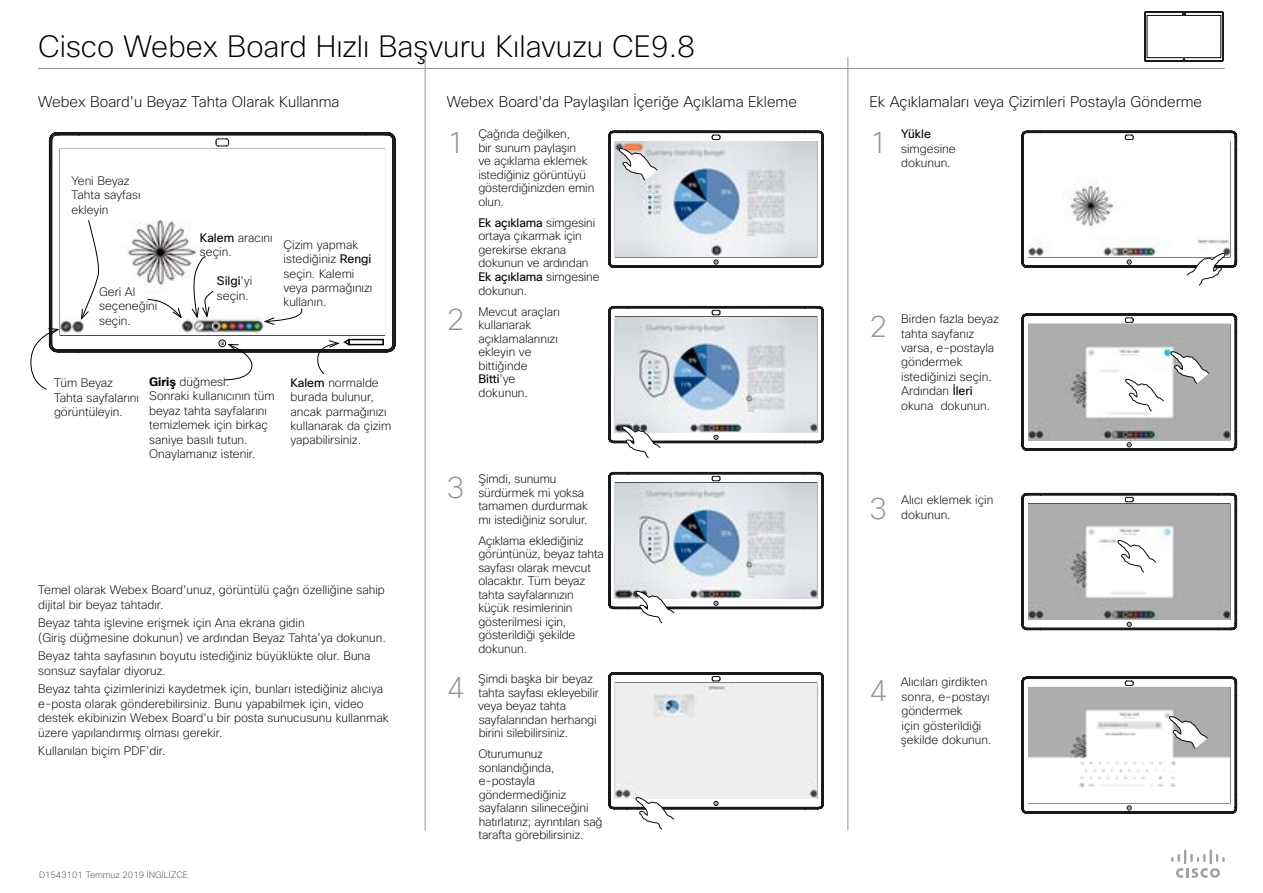
<style>
.page{position:relative;width:1263px;height:893px;background:#fff}
.page>*{position:absolute;margin:0;border:0;box-sizing:border-box;transform-origin:0 0}
.t1{font:200 30px "Cisco Sans";color:#000}
.t2{font:200 30px "Cisco Sans";color:#939598}
.t3{font:200 15px "Cisco Sans";color:#000}
.t4{font:200 12px/14.4px "Cisco Sans";color:#000}
.t5{font:12px "Cisco Sans";color:#000}
.t6{font:200 9px "Cisco Sans";color:#4d4d4f}
.s1{font-weight:400}
.s2{font-weight:700}
</style>
<div class="page">
<hr style="left:425px;top:57px;width:1px;height:773px;background:#939598">
<svg style="left:1171px;top:849px;width:54px;height:29px"></svg>
<hr style="left:38px;top:68px;width:1187px;height:1px;background:#939598">
<hr style="left:847px;top:57px;width:1px;height:773px;background:#939598">
<svg style="left:1144px;top:12px;width:79px;height:50px"></svg>
<svg style="left:49px;top:132px;width:347px;height:220px"></svg>
<div style="left:219px;top:340px;width:7px;height:7px;border:1px solid #090a0b;border-radius:50%"></div>
<img style="left:61px;top:150px;width:323px;height:185px">
<div style="left:348px;top:339px;width:36px;height:6px;border:2px solid #000"></div>
<svg style="left:81px;top:220px;width:20px;height:100px"></svg>
<svg style="left:30px;top:328px;width:30px;height:62px"></svg>
<svg style="left:221px;top:342px;width:34px;height:39px"></svg>
<svg style="left:316px;top:338px;width:35px;height:37px"></svg>
<svg style="left:263px;top:308px;width:41px;height:17px"></svg>
<svg style="left:190px;top:255px;width:24px;height:64px"></svg>
<svg style="left:147px;top:299px;width:35px;height:20px"></svg>
<svg style="left:608px;top:131px;width:216px;height:137px"></svg>
<svg style="left:1021px;top:131px;width:216px;height:154px"></svg>
<svg style="left:608px;top:306px;width:216px;height:152px"></svg>
<svg style="left:1021px;top:314px;width:216px;height:136px"></svg>
<svg style="left:1021px;top:493px;width:216px;height:137px"></svg>
<svg style="left:1021px;top:677px;width:216px;height:137px"></svg>
<svg style="left:608px;top:472px;width:216px;height:151px"></svg>
<svg style="left:608px;top:672px;width:216px;height:157px"></svg>
<h1 class="t1" style="left:38px;top:27px;width:658px">Cisco Webex Board Hızlı Başvuru Kılavuzu CE9.8</h1>
<p class="t3" style="left:38px;top:92px;width:303px">Webex Board'u Beyaz Tahta Olarak Kullanma</p>
<p class="t3" style="left:447px;top:92px;width:352px">Webex Board'da Paylaşılan İçeriğe Açıklama Ekleme</p>
<p class="t3" style="left:869px;top:92px;width:334px">Ek Açıklamaları veya Çizimleri Postayla Gönderme</p>
<p class="t4" style="left:72px;top:173px;width:70px">Yeni Beyaz<br>Tahta sayfası ekleyin</p>
<p class="t4" style="left:200px;top:230px;width:74px"><span class="s1">Kalem</span> aracını seçin.</p>
<p class="t4" style="left:99px;top:284px;width:60px">Geri Al seçeneğini seçin.</p>
<p class="t4" style="left:217px;top:274px;width:37px"><span class="s1">Silgi</span>'yi seçin.</p>
<p class="t4" style="left:284px;top:237px;width:90px">Çizim yapmak istediğiniz <span class="s1">Rengi </span>seçin. Kalemi veya parmağınızı kullanın.</p>
<p class="t4" style="left:54px;top:376px;width:87px">Tüm Beyaz<br>Tahta sayfalarını görüntüleyin.</p>
<p class="t4" style="left:149px;top:374px;width:127px"><span class="s2">Giriş</span> düğmesi.<br>Sonraki kullanıcının tüm beyaz tahta sayfalarını temizlemek için birkaç saniye basılı tutun.<br>Onaylamanız istenir.</p>
<p class="t4" style="left:290px;top:375px;width:102px"><span class="s1">Kalem</span> normalde burada bulunur, ancak parmağınızı kullanarak da çizim yapabilirsiniz.</p>
<p class="t4" style="left:38px;top:583px;width:348px">Temel olarak Webex Board'unuz, görüntülü çağrı özelliğine sahip dijital bir beyaz tahtadır.</p>
<p class="t4" style="left:38px;top:616px;width:349px">Beyaz tahta işlevine erişmek için Ana ekrana gidin<br>(Giriş düğmesine dokunun) ve ardından Beyaz Tahta'ya dokunun.</p>
<p class="t4" style="left:38px;top:649px;width:334px">Beyaz tahta sayfasının boyutu istediğiniz büyüklükte olur. Buna sonsuz sayfalar diyoruz.</p>
<p class="t4" style="left:38px;top:682px;width:352px">Beyaz tahta çizimlerinizi kaydetmek için, bunları istediğiniz alıcıya e-posta olarak gönderebilirsiniz. Bunu yapabilmek için, video destek ekibinizin Webex Board'u bir posta sunucusunu kullanmak üzere yapılandırmış olması gerekir.</p>
<p class="t4" style="left:38px;top:744px;width:129px">Kullanılan biçim PDF'dir.</p>
<p class="t6" style="left:39px;top:869px;width:150px">D1543101 Temmuz 2019 İNGİLİZCE</p>
<h1 class="t2" style="left:447px;top:123px;width:19px">1</h1>
<p class="t4" style="left:478px;top:127px;width:117px;line-height:13.5px">Çağrıda değilken,<br>bir sunum paylaşın<br>ve açıklama eklemek istediğiniz görüntüyü gösterdiğinizden emin olun.</p>
<p class="t4" style="left:478px;top:216px;width:123px;line-height:13.6px"><span class="s1">Ek açıklama</span> simgesini ortaya çıkarmak için gerekirse ekrana dokunun ve ardından<br><span class="s1">Ek açıklama</span> simgesine dokunun.</p>
<h1 class="t2" style="left:869px;top:123px;width:19px">1</h1>
<p class="t5" style="left:901px;top:127px;width:31px">Yükle</p>
<p class="t4" style="left:901px;top:141px;width:56px">simgesine dokunun.</p>
<h1 class="t2" style="left:447px;top:300px;width:19px">2</h1>
<p class="t4" style="left:478px;top:305px;width:83px;line-height:13.5px">Mevcut araçları kullanarak açıklamalarınızı ekleyin ve bittiğinde<br><span class="s1">Bitti</span>'ye dokunun.</p>
<h1 class="t2" style="left:869px;top:308px;width:19px">2</h1>
<p class="t4" style="left:901px;top:312px;width:99px">Birden fazla beyaz tahta sayfanız varsa, e-postayla göndermek istediğinizi seçin.<br>Ardından <span class="s1">İleri </span>okuna dokunun.</p>
<h1 class="t2" style="left:447px;top:468px;width:19px">3</h1>
<p class="t4" style="left:478px;top:472px;width:111px;line-height:13.5px">Şimdi, sunumu sürdürmek mi yoksa tamamen durdurmak mı istediğiniz sorulur.</p>
<p class="t4" style="left:478px;top:534px;width:127px;line-height:13.5px">Açıklama eklediğiniz görüntünüz, beyaz tahta sayfası olarak mevcut olacaktır. Tüm beyaz tahta sayfalarınızın küçük resimlerinin gösterilmesi için, gösterildiği şekilde dokunun.</p>
<h1 class="t2" style="left:869px;top:489px;width:19px">3</h1>
<p class="t4" style="left:901px;top:493px;width:94px">Alıcı eklemek için dokunun.</p>
<p class="t4" style="left:478px;top:672px;width:122px;line-height:13.5px">Şimdi başka bir beyaz tahta sayfası ekleyebilir veya beyaz tahta sayfalarından herhangi birini silebilirsiniz.</p>
<p class="t4" style="left:478px;top:747px;width:126px;line-height:13.5px">Oturumunuz sonlandığında, e-postayla göndermediğiniz sayfaların silineceğini hatırlatırız; ayrıntıları sağ tarafta görebilirsiniz.</p>
<h1 class="t2" style="left:447px;top:668px;width:19px">4</h1>
<p class="t4" style="left:901px;top:675px;width:92px">Alıcıları girdikten sonra, e-postayı göndermek<br>için gösterildiği şekilde dokunun.</p>
<h1 class="t2" style="left:869px;top:671px;width:19px">4</h1>
</div>
